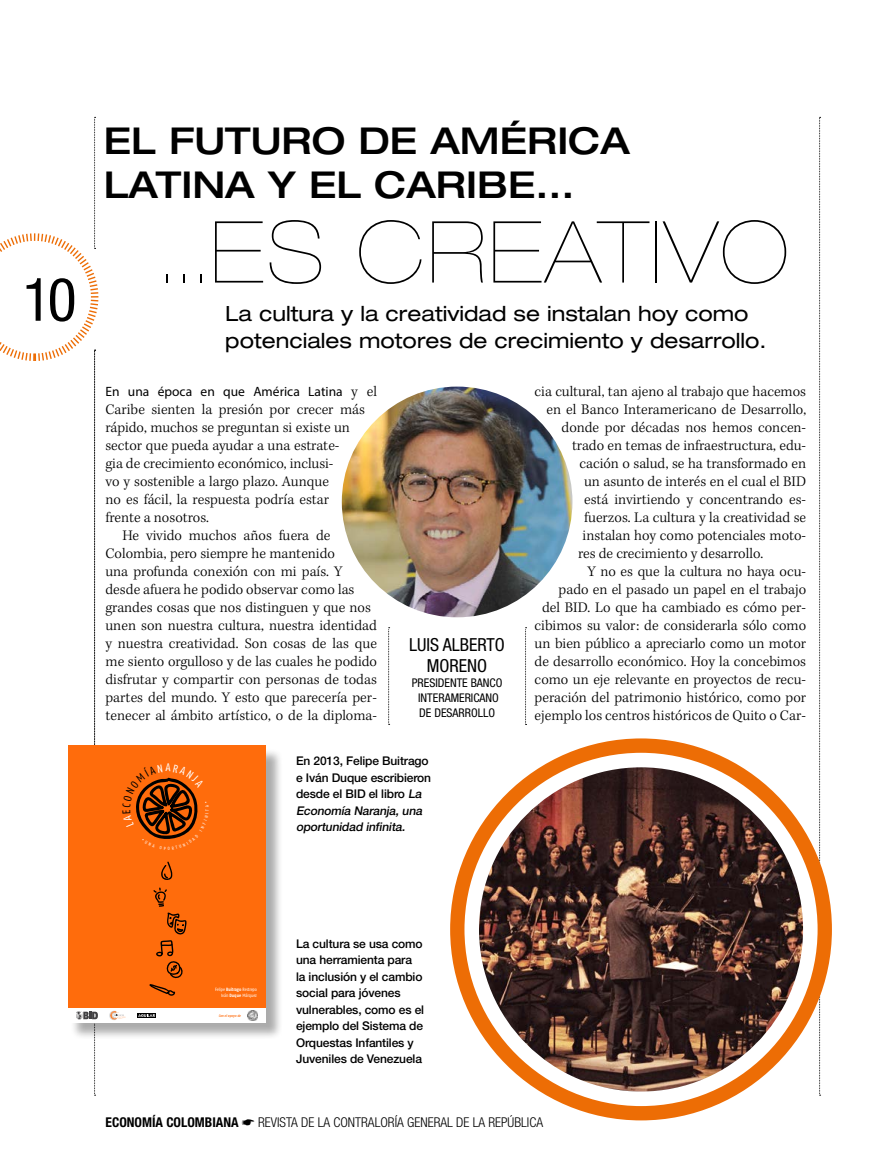
<style>
.page{position:relative;width:893px;height:1170px;background:#fff}
.page>*{position:absolute;margin:0;border:0;box-sizing:border-box;transform-origin:0 0}
.t1{font:200 expanded 85.65px "Helvetica Neue LT Std";letter-spacing:.03em;color:#000}
.t2{font:condensed 60px "Helvetica Neue LT Std";color:#000}
.t3{font:500 expanded 37.05px/44px "Helvetica Neue LT Std";color:#000}
.t4{font:expanded 21px/27px "Helvetica Neue LT Std";color:#000}
.t5{font:condensed 18px/21.6px "Helvetica Neue LT Std";color:#000;text-align:center}
.t6{font:300 15px "Kepler Std";color:#000}
.t7{font:300 condensed 13.5px "Helvetica Neue LT Std";color:#000}
.t8{font:13.5px "Myriad Pro";color:#000}
.t9{font:500 12px/16.5px "Helvetica Neue LT Std";letter-spacing:-.01em;color:#000}
.t10{font:condensed 12px/15px "Helvetica Neue LT Std";color:#000;text-align:center}
.t11{font:4.65px/5.6px "Fago Co";color:#fff;text-align:right}
.t12{font:italic 500 3.75px "Fago Co";letter-spacing:-.005em;color:#ff6c0c}
.s1{font-family:"Kepler Std";font-weight:300;font-size:15px}
.s2{font-style:italic}
.s3{font-weight:700}
</style>
<div class="page">
<svg style="left:819px;top:117px;width:2px;height:978px"></svg>
<svg style="left:525px;top:627px;width:2px;height:98px"></svg>
<svg style="left:388px;top:627px;width:2px;height:98px"></svg>
<img style="left:342px;top:386px;width:230px;height:231px;border-radius:115px">
<div style="left:71px;top:748px;width:213px;height:291px;background:#000;opacity:.33"></div>
<div style="left:68px;top:745px;width:198px;height:277px;background:#ff6c0c"></div>
<div style="left:68px;top:1008px;width:198px;height:14px;background:#fff"></div>
<svg style="left:161px;top:861px;width:12px;height:19px"></svg>
<svg style="left:153px;top:887px;width:14px;height:19px"></svg>
<svg style="left:149px;top:912px;width:38px;height:84px"></svg>
<svg style="left:248px;top:1010px;width:9px;height:9px"></svg>
<svg style="left:0;top:117px;width:100px;height:978px"></svg>
<svg style="left:109px;top:1010px;width:17px;height:10px"></svg>
<svg style="left:137px;top:1013px;width:19px;height:4px"></svg>
<svg style="left:138px;top:1013px;width:17px;height:3px"></svg>
<div style="left:450px;top:738px;width:382px;height:382px;border:14px solid #ed6d05;border-radius:50%"></div>
<img style="left:479px;top:767px;width:324px;height:324px;border-radius:162px">
<svg style="left:136px;top:777px;width:62px;height:62px"></svg>
<h2 class="t2" style="left:23px;top:265px;width:55px">10</h2>
<h3 class="t3" style="left:104px;top:118px;width:528px">EL FUTURO DE AMÉRICA<br>LATINA Y EL CARIBE...</h3>
<h1 class="t1" style="left:159px;top:202px;width:631px">...ES CREATIVO</h1>
<h3 class="t4" style="left:225px;top:300px;width:543px">La cultura y la creatividad se instalan hoy como potenciales motores de crecimiento y desarrollo.</h3>
<p class="t8" style="left:105px;top:383px;width:273px">En una época en que América Latina <span class="s1">y el</span></p>
<p class="t6" style="left:105px;top:401px;width:261px">Caribe sienten la presión por crecer más</p>
<p class="t6" style="left:105px;top:419px;width:246px">rápido, muchos se preguntan si existe un</p>
<p class="t6" style="left:105px;top:437px;width:235px">sector que pueda ayudar a una estrate-</p>
<p class="t6" style="left:105px;top:455px;width:230px">gia de crecimiento económico, inclusi-</p>
<p class="t6" style="left:105px;top:473px;width:225px">vo y sostenible a largo plazo. Aunque</p>
<p class="t6" style="left:105px;top:491px;width:225px">no es fácil, la respuesta podría estar</p>
<p class="t6" style="left:105px;top:509px;width:105px">frente a nosotros.</p>
<p class="t6" style="left:122px;top:527px;width:210px">He vivido muchos años fuera de</p>
<p class="t6" style="left:105px;top:545px;width:231px">Colombia, pero siempre he mantenido</p>
<p class="t6" style="left:105px;top:563px;width:239px">una profunda conexión con mi país. Y</p>
<p class="t6" style="left:105px;top:581px;width:251px">desde afuera he podido observar como las</p>
<p class="t6" style="left:105px;top:599px;width:267px">grandes cosas que nos distinguen y que nos</p>
<p class="t6" style="left:105px;top:617px;width:273px">unen son nuestra cultura, nuestra identidad</p>
<p class="t6" style="left:105px;top:635px;width:273px">y nuestra creatividad. Son cosas de las que</p>
<p class="t6" style="left:105px;top:653px;width:273px">me siento orgulloso y de las cuales he podido</p>
<p class="t6" style="left:105px;top:671px;width:273px">disfrutar y compartir con personas de todas</p>
<p class="t6" style="left:105px;top:689px;width:273px">partes del mundo. Y esto que parecería per-</p>
<p class="t6" style="left:105px;top:707px;width:273px">tenecer al ámbito artístico, o de la diploma-</p>
<p class="t5" style="left:409px;top:633px;width:97px">LUIS ALBERTO<br>MORENO</p>
<p class="t10" style="left:412px;top:675px;width:92px">PRESIDENTE BANCO<br>INTERAMERICANO<br>DE DESARROLLO</p>
<p class="t9" style="left:296px;top:752px;width:137px">En 2013, Felipe Buitrago e Iván Duque escribieron desde el BID el libro <span class="s2">La<br>Economía Naranja, una oportunidad infinita.</span></p>
<p class="t6" style="left:535px;top:383px;width:273px">cia cultural, tan ajeno al trabajo que hacemos</p>
<p class="t6" style="left:547px;top:401px;width:261px">en el Banco Interamericano de Desarrollo,</p>
<p class="t6" style="left:562px;top:419px;width:246px">donde por décadas nos hemos concen-</p>
<p class="t6" style="left:572px;top:437px;width:235px">trado en temas de infraestructura, edu-</p>
<p class="t6" style="left:580px;top:455px;width:228px">cación o salud, se ha transformado en</p>
<p class="t6" style="left:584px;top:473px;width:223px">un asunto de interés en el cual el BID</p>
<p class="t6" style="left:584px;top:491px;width:223px">está invirtiendo y concentrando es-</p>
<p class="t6" style="left:584px;top:509px;width:224px">fuerzos. La cultura y la creatividad se</p>
<p class="t6" style="left:583px;top:527px;width:225px">instalan hoy como potenciales moto-</p>
<p class="t6" style="left:578px;top:545px;width:187px">res de crecimiento y desarrollo.</p>
<p class="t6" style="left:588px;top:563px;width:220px">Y no es que la cultura no haya ocu-</p>
<p class="t6" style="left:559px;top:581px;width:249px">pado en el pasado un papel en el trabajo</p>
<p class="t6" style="left:542px;top:599px;width:265px">del BID. Lo que ha cambiado es cómo per-</p>
<p class="t6" style="left:535px;top:617px;width:273px">cibimos su valor: de considerarla sólo como</p>
<p class="t6" style="left:535px;top:635px;width:273px">un bien público a apreciarlo como un motor</p>
<p class="t6" style="left:535px;top:653px;width:273px">de desarrollo económico. Hoy la concebimos</p>
<p class="t6" style="left:535px;top:671px;width:273px">como un eje relevante en proyectos de recu-</p>
<p class="t6" style="left:535px;top:689px;width:273px">peración del patrimonio histórico, como por</p>
<p class="t6" style="left:535px;top:707px;width:273px">ejemplo los centros históricos de Quito o Car-</p>
<p class="t11" style="left:215px;top:986px;width:43px">Felipe <span class="s3">Buitrago</span> Restrepo<br>Iván <span class="s3">Duque</span> Márquez</p>
<p class="t12" style="left:219px;top:1013px;width:24px">Con el apoyo de</p>
<p class="t9" style="left:296px;top:934px;width:130px">La cultura se usa como una herramienta para la inclusión y el cambio social para jóvenes vulnerables, como es el ejemplo del Sistema de<br>Orquestas Infantiles y<br>Juveniles de Venezuela</p>
<p class="t7" style="left:106px;top:1114px;width:439px"><span class="s3">ECONOMÍA COLOMBIANA</span> ☛ REVISTA DE LA CONTRALORÍA GENERAL DE LA REPÚBLICA</p>
</div>
